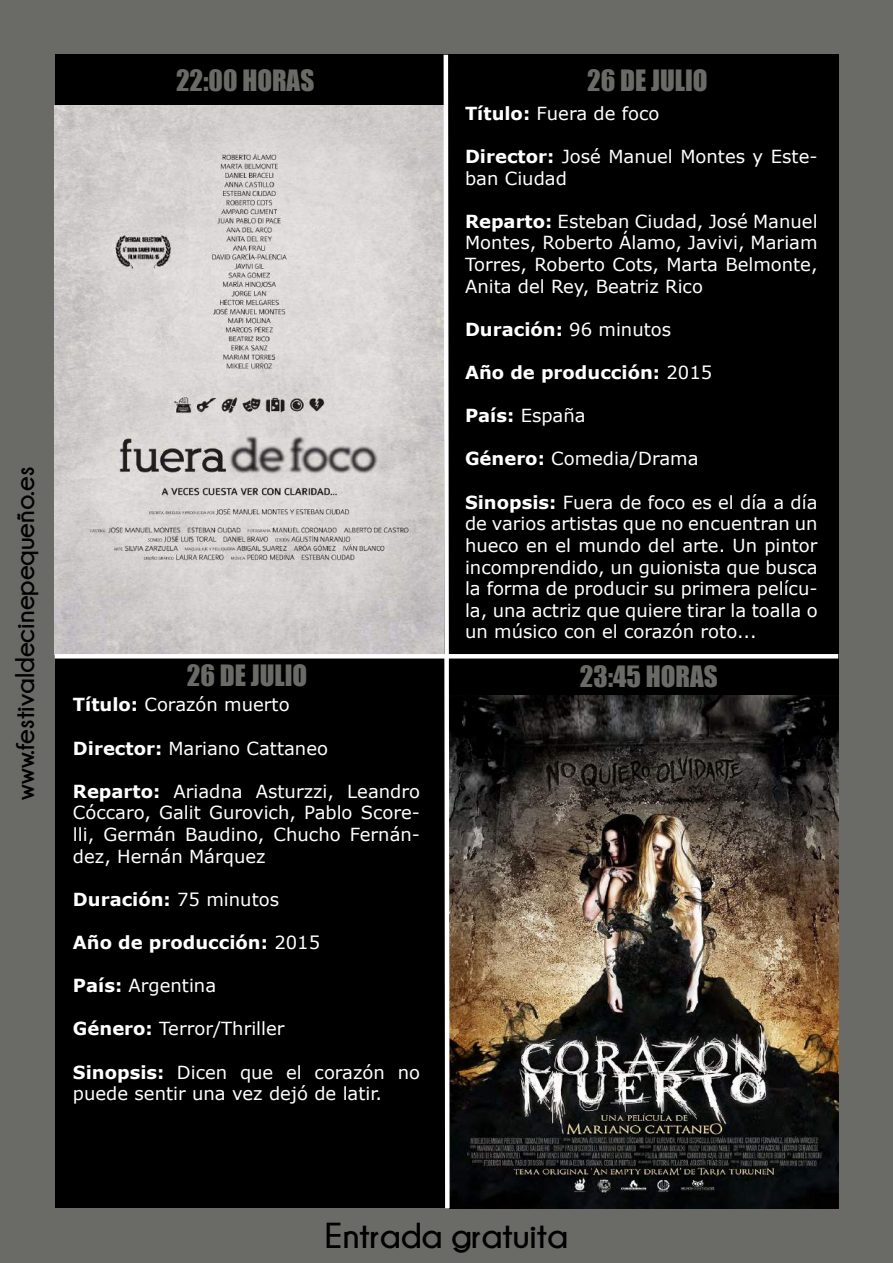
<style>
.page{position:relative;width:893px;height:1263px;background:#6a6b67}
.page>*{position:absolute;margin:0;border:0;box-sizing:border-box;transform-origin:0 0}
.t1{font:700 36px "Champagne&Limousines";color:#000}
.t2{font:27px "Impact";color:#6a6b67}
.t3{font:700 27px "Champagne&Limousines";color:#000}
.t4{font:18px/21.6px "Verdana";color:#fff;text-align:justify}
.t5{font:700 18px "Verdana";color:#fff}
.s1{font-weight:700}
.s2{font-weight:400}
</style>
<div class="page">
<div style="left:55px;top:55px;width:783px;height:1153px;background:#000"></div>
<img style="left:55px;top:105px;width:386px;height:549px">
<img style="left:452px;top:695px;width:386px;height:513px">
<svg style="left:441px;top:54px;width:11px;height:1155px"></svg>
<hr style="left:55px;top:654px;width:783px;height:4px;background:#fff">
<h2 class="t3" style="left:10px;top:799px;width:334px;rotate:-90deg">www.festivaldecinepequeño.es</h2>
<h2 class="t2" style="left:176px;top:59px;width:140px">22:00 HORAS</h2>
<h2 class="t2" style="left:587px;top:59px;width:122px">26 DE JULIO</h2>
<p class="t4" style="left:465px;top:102px;width:196px"><span class="s1">Título:</span> Fuera de foco</p>
<p class="t4" style="left:465px;top:145px;width:354px"><span class="s1">Director:</span> José Manuel Montes y Este&shy;ban Ciudad</p>
<p class="t4" style="left:465px;top:210px;width:354px"><span class="s1">Reparto:</span> Esteban Ciudad, José Manuel Montes, Roberto Álamo, Javivi, Mariam Torres, Roberto Cots, Marta Belmonte, Anita del Rey, Beatriz Rico</p>
<p class="t5" style="left:465px;top:317px;width:208px">Duración: <span class="s2">96 minutos</span></p>
<p class="t5" style="left:465px;top:360px;width:249px">Año de producción: <span class="s2">2015</span></p>
<p class="t4" style="left:465px;top:405px;width:122px"><span class="s1">País:</span> España</p>
<p class="t4" style="left:465px;top:448px;width:235px"><span class="s1">Género:</span> Comedia/Drama</p>
<p class="t4" style="left:465px;top:491px;width:354px"><span class="s1">Sinopsis:</span> Fuera de foco es el día a día de varios artistas que no encuentran un hueco en el mundo del arte. Un pintor incomprendido, un guionista que busca la forma de producir su primera pelícu&shy;la, una actriz que quiere tirar la toalla o un músico con el corazón roto...</p>
<h2 class="t2" style="left:187px;top:654px;width:122px">26 DE JULIO</h2>
<h2 class="t2" style="left:580px;top:655px;width:140px">23:45 HORAS</h2>
<p class="t4" style="left:73px;top:694px;width:218px"><span class="s1">Título:</span> Corazón muerto</p>
<p class="t4" style="left:73px;top:737px;width:257px"><span class="s1">Director:</span> Mariano Cattaneo</p>
<p class="t4" style="left:73px;top:780px;width:349px"><span class="s1">Reparto:</span> Ariadna Asturzzi, Leandro Cóccaro, Galit Gurovich, Pablo Score&shy;lli, Germán Baudino, Chucho Fernán&shy;dez, Hernán Márquez</p>
<p class="t5" style="left:73px;top:886px;width:208px">Duración: <span class="s2">75 minutos</span></p>
<p class="t5" style="left:73px;top:930px;width:249px">Año de producción: <span class="s2">2015</span></p>
<p class="t4" style="left:73px;top:975px;width:145px"><span class="s1">País:</span> Argentina</p>
<p class="t4" style="left:73px;top:1018px;width:213px"><span class="s1">Género:</span> Terror/Thriller</p>
<p class="t4" style="left:73px;top:1061px;width:349px"><span class="s1">Sinopsis:</span> Dicen que el corazón no puede sentir una vez dejó de latir.</p>
<h1 class="t1" style="left:325px;top:1216px;width:244px">Entrada gratuita</h1>
</div>
